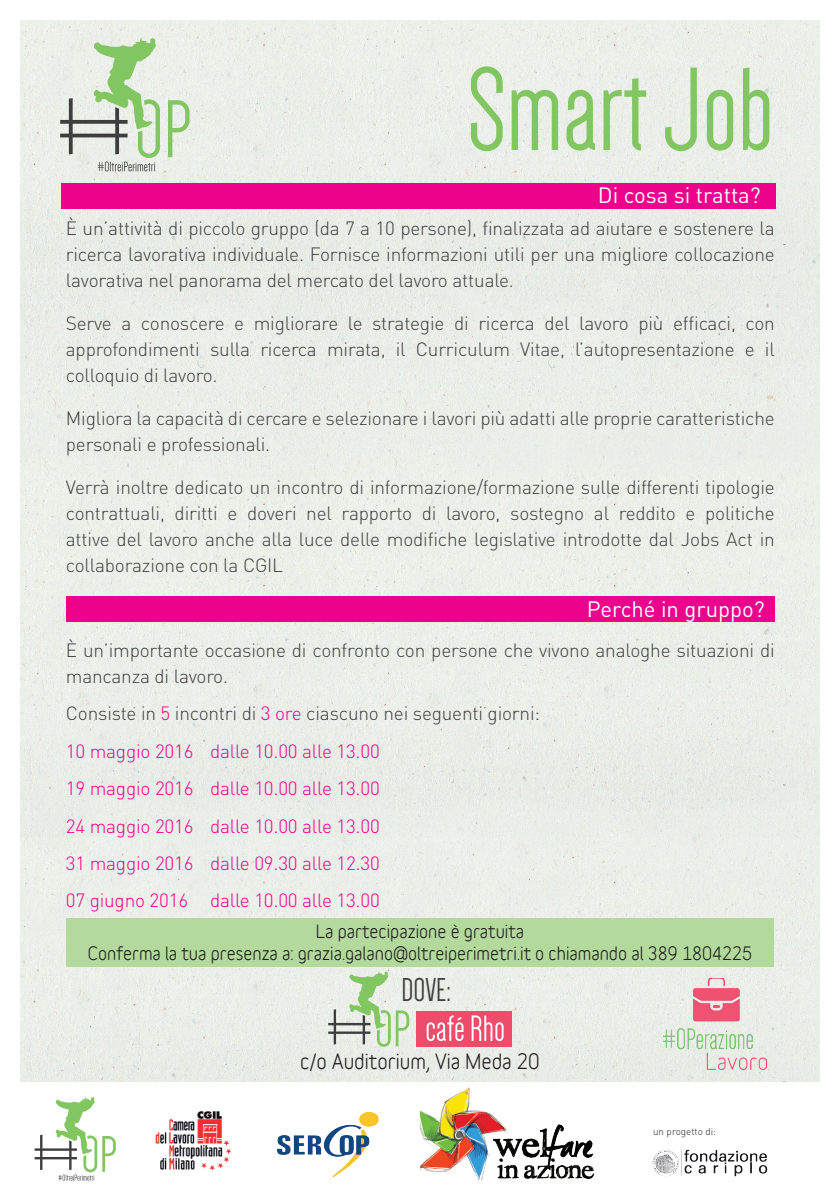
<style>
.page{position:relative;width:840px;height:1191px;background:#fff}
.page>*{position:absolute;margin:0;border:0;box-sizing:border-box;transform-origin:0 0}
.t1{font:122px "Dense";color:#82c661}
.t2{font:34px "Dense";color:#3e3e3f}
.t3{font:22px "DIN";color:#fff}
.t4{font:700 20px "Variable";color:#231f20}
.t5{font:300 19px/26px "DIN";letter-spacing:-.01em;color:#3e3e3f;text-align:justify}
.t6{font:300 19px/37.4px "DIN";letter-spacing:-.01em;color:#ed028c}
.t7{font:700 17.4px/22px "Variable";color:#231f20;text-align:center}
.t8{font:300 9.8px "DIN";color:#231f20}
.s1{color:#3e3e3f}
</style>
<div class="page">
<div style="left:21px;top:21px;width:797px;height:1060px;background:#ebeee8"></div>
<svg style="left:168px;top:100px;width:21px;height:57px"></svg>
<svg style="left:60px;top:37px;width:100px;height:134px;background:#c8d8c0"></svg>
<svg style="left:328px;top:971px;width:81px;height:76px;background:#ccdcc4"></svg>
<div style="left:416px;top:1011px;width:95px;height:35px;background:#ef4b6a"></div>
<svg style="left:426px;top:1015px;width:37px;height:26px"></svg>
<svg style="left:471px;top:1015px;width:32px;height:26px"></svg>
<div style="left:66px;top:918px;width:707px;height:49px;background:#b3d99d"></div>
<img style="left:419px;top:1087px;width:349px;height:94px">
<svg style="left:35px;top:1097px;width:81px;height:83px"></svg>
<img style="left:277px;top:1112px;width:102px;height:66px">
<div style="left:61px;top:183px;width:714px;height:26px;background:#ed028c"></div>
<div style="left:66px;top:596px;width:707px;height:25px;background:#ed028c"></div>
<img style="left:663px;top:978px;width:102px;height:91px">
<img style="left:155px;top:1111px;width:77px;height:60px">
<h1 class="t1" style="left:466px;top:50px;width:309px">Smart Job</h1>
<p class="t3" style="left:597px;top:182px;width:164px">Di cosa si tratta?</p>
<p class="t5" style="left:66px;top:215px;width:710px">È un’attività di piccolo gruppo (da 7 a 10 persone), finalizzata ad aiutare e sostenere la ricerca lavorativa individuale. Fornisce informazioni utili per una migliore collocazione lavorativa nel panorama del mercato del lavoro attuale.</p>
<p class="t5" style="left:66px;top:310px;width:710px">Serve a conoscere e migliorare le strategie di ricerca del lavoro più efficaci, con approfondimenti sulla ricerca mirata, il Curriculum Vitae, l’autopresentazione e il colloquio di lavoro.</p>
<p class="t5" style="left:66px;top:405px;width:710px">Migliora la capacità di cercare e selezionare i lavori più adatti alle proprie caratteristiche personali e professionali.</p>
<p class="t5" style="left:66px;top:474px;width:710px">Verrà inoltre dedicato un incontro di informazione/formazione sulle differenti tipologie contrattuali, diritti e doveri nel rapporto di lavoro, sostegno al reddito e politiche attive del lavoro anche alla luce delle modifiche legislative introdotte dal Jobs Act in collaborazione con la CGIL</p>
<p class="t3" style="left:586px;top:595px;width:179px">Perché in gruppo?</p>
<p class="t5" style="left:66px;top:637px;width:710px">È un’importante occasione di confronto con persone che vivono analoghe situazioni di mancanza di lavoro.</p>
<p class="t6" style="left:66px;top:694px;width:475px"><span class="s1">Consiste in</span> 5 <span class="s1">incontri di</span> 3 ore <span class="s1">ciascuno nei seguenti giorni:<br></span>10 maggio 2016 dalle 10.00 alle 13.00<br>19 maggio 2016 dalle 10.00 alle 13.00<br>24 maggio 2016 dalle 10.00 alle 13.00<br>31 maggio 2016 dalle 09.30 alle 12.30<br>07 giugno 2016 dalle 10.00 alle 13.00</p>
<p class="t7" style="left:88px;top:919px;width:665px">La partecipazione è gratuita<br>Conferma la tua presenza a: grazia.galano@oltreiperimetri.it o chiamando al 389 1804225</p>
<h2 class="t2" style="left:401px;top:973px;width:51px">DOVE:</h2>
<p class="t4" style="left:300px;top:1044px;width:241px">c/o Auditorium, Via Meda 20</p>
<p class="t8" style="left:652px;top:1125px;width:64px">un progetto di:</p>
</div>
